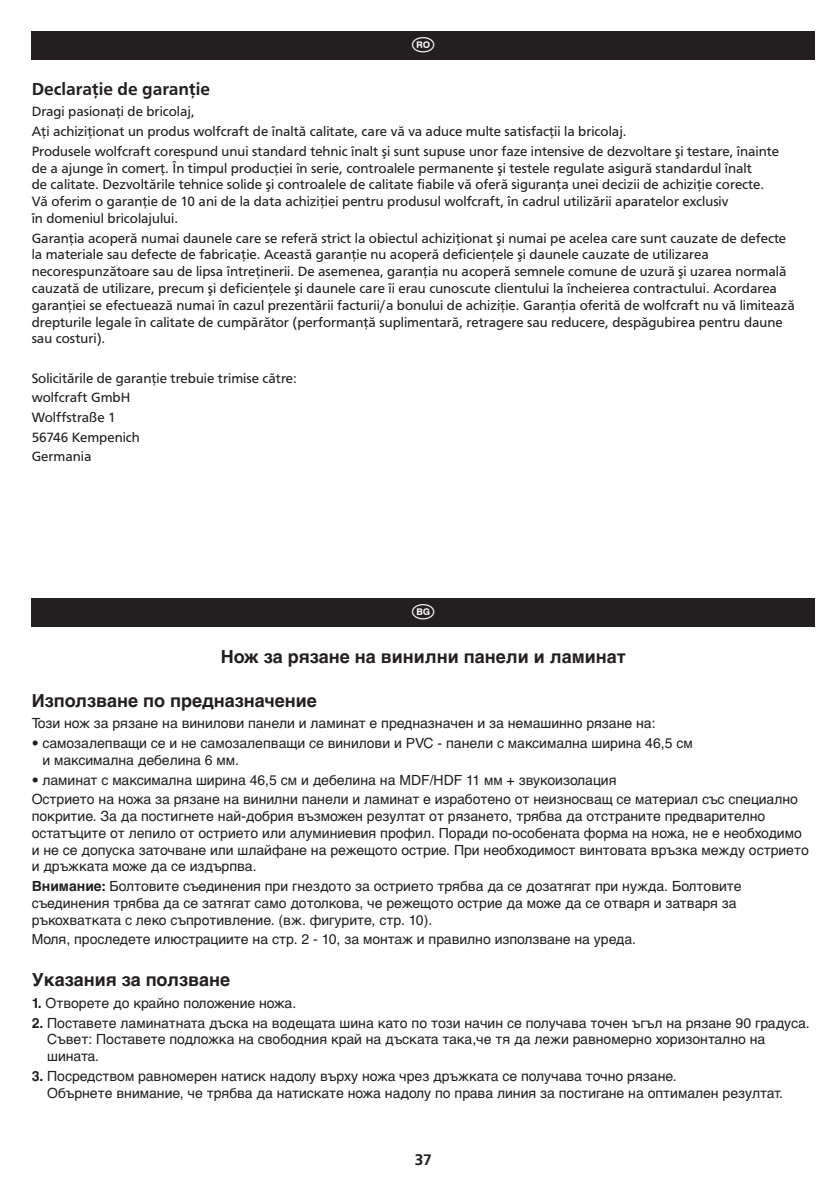
<style>
.page{position:relative;width:840px;height:1191px;background:#fff}
.page>*{position:absolute;margin:0;border:0;box-sizing:border-box;transform-origin:0 0}
.t1{font:24px "Laenderkennzeichen";color:#fff}
.t2{font:700 18px "Helvetica Cyr";color:#231f20}
.t3{font:500 18px "F015 TCE";color:#231f20}
.t4{font:500 16px "F015 T";color:#231f20}
.t5{font:14px/16.8px "Helvetica Cyr Upright";color:#231f20}
.t6{font:14px/16.8px "F015 TCE";color:#231f20}
.s1{font-family:"Helvetica Cyr";font-weight:700}
</style>
<div class="page">
<div style="left:32px;top:32px;width:782px;height:28px;background:#231f20"></div>
<div style="left:32px;top:599px;width:782px;height:28px;background:#231f20"></div>
<h1 class="t1" style="left:410px;top:32px;width:27px">P</h1>
<p class="t3" style="left:32px;top:82px;width:180px">Declaraţie de garanţie</p>
<p class="t6" style="left:32px;top:103px;width:748px;line-height:19.6px">Dragi pasionaţi de bricolaj,<br>Aţi achiziţionat un produs wolfcraft de înaltă calitate, care vă va aduce multe satisfacţii la bricolaj.<br>Produsele wolfcraft corespund unui standard tehnic înalt şi sunt supuse unor faze intensive de dezvoltare şi testare, înainte</p>
<p class="t6" style="left:32px;top:161px;width:733px">de a ajunge în comerţ. În timpul producţiei în serie, controalele permanente şi testele regulate asigură standardul înalt de calitate. Dezvoltările tehnice solide şi controalele de calitate fiabile vă oferă siguranţa unei decizii de achiziţie corecte.<br>Vă oferim o garanţie de 10 ani de la data achiziţiei pentru produsul wolfcraft, în cadrul utilizării aparatelor exclusiv<br>în domeniul bricolajului.</p>
<p class="t6" style="left:32px;top:231px;width:764px">Garanţia acoperă numai daunele care se referă strict la obiectul achiziţionat şi numai pe acelea care sunt cauzate de defecte la materiale sau defecte de fabricaţie. Această garanţie nu acoperă deficienţele şi daunele cauzate de utilizarea necorespunzătoare sau de lipsa întreţinerii. De asemenea, garanţia nu acoperă semnele comune de uzură şi uzarea normală cauzată de utilizare, precum şi deficienţele şi daunele care îi erau cunoscute clientului la încheierea contractului. Acordarea garanţiei se efectuează numai în cazul prezentării facturii/a bonului de achiziţie. Garanţia oferită de wolfcraft nu vă limitează drepturile legale în calitate de cumpărător (performanţă suplimentară, retragere sau reducere, despăgubirea pentru daune sau costuri).</p>
<p class="t6" style="left:32px;top:369px;width:267px;line-height:19.6px">Solicitările de garanţie trebuie trimise către: wolfcraft GmbH<br>Wolffstraße 1<br>56746 Kempenich<br>Germania</p>
<h1 class="t1" style="left:410px;top:599px;width:27px">e</h1>
<p class="t2" style="left:220px;top:649px;width:406px">Нож за рязане на винилни панели и ламинат</p>
<p class="t2" style="left:32px;top:693px;width:286px">Използване по предназначение</p>
<p class="t5" style="left:32px;top:716px;width:625px">Този нож за рязане на винилови панели и ламинат е предназначен и за немашинно рязане на:</p>
<p class="t5" style="left:42px;top:736px;width:651px;text-indent:-11px">• самозалепващи се и не самозалепващи се винилови и PVC - панели с максимална ширина 46,5 см и максимална дебелина 6 мм.</p>
<p class="t5" style="left:32px;top:771px;width:767px;line-height:19.6px">• ламинат с максимална ширина 46,5 см и дебелина на MDF/HDF 11 мм + звукоизолация<br>Острието на ножа за рязане на винилни панели и ламинат е изработено от неизносващ се материал със специално</p>
<p class="t5" style="left:32px;top:809px;width:778px">покритие. За да постигнете най-добрия възможен резултат от рязането, трябва да отстраните предварително остатъците от лепило от острието или алуминиевия профил. Поради по-особената форма на ножа, не е необходимо и не се допуска заточване или шлайфане на режещото острие. При необходимост винтовата връзка между острието и дръжката може да се издърпва.</p>
<p class="t5" style="left:32px;top:879px;width:711px"><span class="s1">Внимание:</span> Болтовите съединения при гнездото за острието трябва да се дозатягат при нужда. Болтовите съединения трябва да се затягат само дотолкова, че режещото острие да може да се отваря и затваря за ръкохватката с леко съпротивление. (вж. фигурите, стр. 10).</p>
<p class="t5" style="left:32px;top:932px;width:605px">Моля, проследете илюстрациите на стр. 2 - 10, за монтаж и правилно използване на уреда.</p>
<p class="t2" style="left:32px;top:973px;width:200px">Указания за ползване</p>
<p class="t5" style="left:32px;top:996px;width:266px"><span class="s1">1.</span> Отворете до крайно положение ножа.</p>
<p class="t5" style="left:47px;top:1015px;width:763px;text-indent:-15px"><span class="s1">2.</span> Поставете ламинатната дъска на водещата шина като по този начин се получава точен ъгъл на рязане 90 градуса.<br>Съвет: Поставете подложка на свободния край на дъската така,че тя да лежи равномерно хоризонтално на шината.</p>
<p class="t5" style="left:47px;top:1069px;width:736px;text-indent:-15px"><span class="s1">3.</span> Посредством равномерен натиск надолу върху ножа чрез дръжката се получава точно рязане.<br>Обърнете внимание, че трябва да натискате ножа надолу по права линия за постигане на оптимален резултат.</p>
<p class="t4" style="left:414px;top:1153px;width:18px">37</p>
</div>
